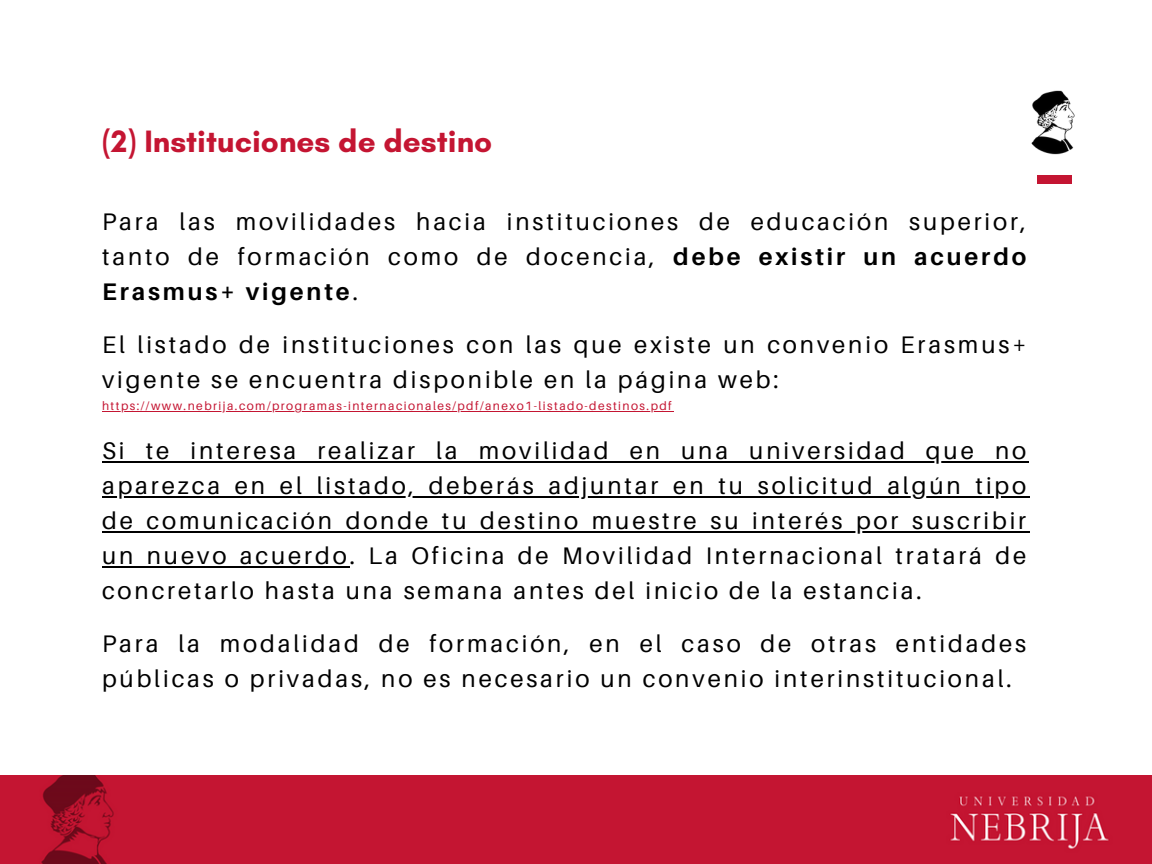
<style>
.page{position:relative;width:1152px;height:864px;background:#fff}
.page>*{position:absolute;margin:0;border:0;box-sizing:border-box;transform-origin:0 0}
.t1{font:700 31.5px "Glacial Indifference";color:#c41532}
.t2{font:24px/35px "Aileron";letter-spacing:.12em;color:#000;text-align:justify}
.t3{font:12px "Aileron";letter-spacing:.12em;color:#c41532}
.s1{font-weight:700}
</style>
<div class="page">
<div style="left:1037px;top:175px;width:35px;height:8px;background:#c41532"></div>
<img style="left:1031px;top:90px;width:44px;height:65px">
<hr style="left:102px;top:411px;width:571px;height:1px;background:#c41532">
<hr style="left:102px;top:461px;width:89px;height:2px;background:#000">
<hr style="left:191px;top:461px;width:838px;height:2px;background:#000">
<hr style="left:102px;top:496px;width:927px;height:2px;background:#000">
<hr style="left:102px;top:531px;width:927px;height:2px;background:#000">
<hr style="left:102px;top:566px;width:248px;height:2px;background:#000">
<div style="left:0;top:776px;width:1152px;height:88px;background:#c41532"></div>
<p class="t1" style="left:102px;top:122px;width:392px">(2) Instituciones de destino</p>
<p class="t2" style="left:102px;top:203px;width:926px">Para las movilidades hacia instituciones de educación superior, tanto de formación como de docencia, <span class="s1">debe existir un acuerdo Erasmus+ vigente</span>.</p>
<p class="t2" style="left:102px;top:326px;width:926px">El listado de instituciones con las que existe un convenio Erasmus+ vigente se encuentra disponible en la página web:</p>
<p class="t3" style="left:102px;top:398px;width:571px">https://www.nebrija.com/programas-internacionales/pdf/anexo1-listado-destinos.pdf</p>
<p class="t2" style="left:102px;top:432px;width:926px">Si te interesa realizar la movilidad en una universidad que no aparezca en el listado, deberás adjuntar en tu solicitud algún tipo de comunicación donde tu destino muestre su interés por suscribir un nuevo acuerdo. La Oficina de Movilidad Internacional tratará de concretarlo hasta una semana antes del inicio de la estancia.</p>
<p class="t2" style="left:102px;top:625px;width:926px">Para la modalidad de formación, en el caso de otras entidades públicas o privadas, no es necesario un convenio interinstitucional.</p>
</div>
